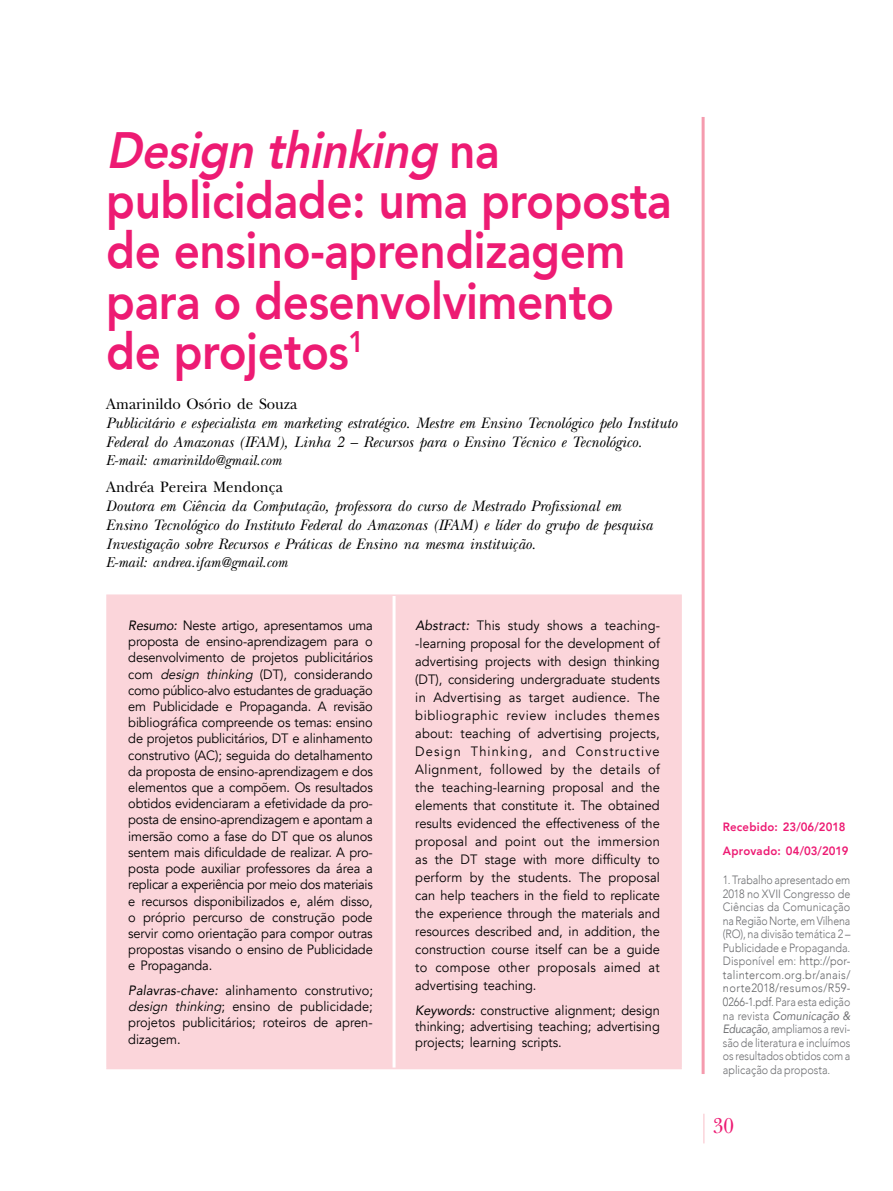
<style>
.page{position:relative;width:893px;height:1191px;background:#fff}
.page>*{position:absolute;margin:0;border:0;box-sizing:border-box;transform-origin:0 0}
.t1{font:800 51px/50.2px "Avenir";letter-spacing:-.01em;color:#ed1b73;scale:.9 1}
.t2{font:22.5px "New Baskerville";color:#ed1b73;scale:.9 1}
.t3{font:italic 15.75px/18.9px "New Baskerville";color:#000;scale:.95 1}
.t4{font:15.75px "New Baskerville";color:#000;scale:.95 1}
.t5{font:italic 15px "New Baskerville";color:#000;scale:.95 1}
.t6{font:13.5px/16.2px "Avenir";color:#000;text-align:justify;scale:.95 1}
.t7{font:300 12px/13.5px "Avenir";letter-spacing:-.005em;color:#6d6e71;text-align:justify;scale:.89 1}
.t8{font:800 12px/24px "Avenir";letter-spacing:.015em;color:#ed1b73;scale:.95 1}
.s1{font-style:italic}
.s2{color:#636466}
.s3{font-weight:400;font-style:italic}
</style>
<div class="page">
<hr style="left:702px;top:117px;width:3px;height:957px;background:#f59bae">
<hr style="left:703px;top:1113px;width:2px;height:30px;background:#fbd5da">
<div style="left:108px;top:596px;width:572px;height:471px;background:#fbd5da"></div>
<hr style="left:393px;top:596px;width:3px;height:471px;background:#fff">
<hr style="left:106px;top:594px;width:288px;height:2px;background:#fbd5da">
<hr style="left:106px;top:596px;width:2px;height:471px;background:#fbd5da">
<hr style="left:394px;top:594px;width:288px;height:2px;background:#fbd5da">
<hr style="left:680px;top:596px;width:2px;height:471px;background:#fbd5da">
<hr style="left:106px;top:1067px;width:288px;height:2px;background:#fbd5da">
<hr style="left:394px;top:1067px;width:288px;height:2px;background:#fbd5da">
<h1 class="t1" style="left:106px;top:125px;width:630px"><span class="s1">Designthinking</span>n a publicidade: uma proposta de ensino-aprendizagem para o desenvolvimento de projetos<sup>1</sup></h1>
<p class="t4" style="left:106px;top:395px;width:203px">Amarinildo Osório de Souza</p>
<p class="t3" style="left:106px;top:414px;width:602px">Publicitário e especialista em marketing estratégico. Mestre em Ensino Tecnológico pelo Instituto<br>Federal do Amazonas (IFAM), Linha 2 – Recursos para o Ensino Técnico e Tecnológico.</p>
<p class="t5" style="left:106px;top:451px;width:186px">E-mail: amarinildo@gmail.com</p>
<p class="t4" style="left:106px;top:478px;width:187px">Andréa Pereira Mendonça</p>
<p class="t3" style="left:106px;top:497px;width:577px">Doutora em Ciência da Computação, professora do curso de Mestrado Profissional em<br>Ensino Tecnológico do Instituto Federal do Amazonas (IFAM) e líder do grupo de pesquisa<br>Investigação sobre Recursos e Práticas de Ensino na mesma instituição.</p>
<p class="t5" style="left:106px;top:553px;width:192px">E-mail: andrea.ifam@gmail.com</p>
<p class="t6" style="left:128px;top:617px;width:259px"><span class="s1">Resumo:</span> Neste artigo, apresentamos uma proposta de ensino-aprendizagem para o desenvolvimento de projetos publicitários com <span class="s1">design thinking</span> (DT), considerando como público-alvo estudantes de graduação em Publicidade e Propaganda. A revisão bibliográfica compreende os temas: ensino de projetos publicitários, DT e alinhamento construtivo (AC); seguida do detalhamento da proposta de ensino-aprendizagem e dos elementos que a compõem. Os resultados obtidos evidenciaram a efetividade da pro&shy;posta de ensino-aprendizagem e apontam a imersão como a fase do DT que os alunos sentem mais dificuldade de realizar. A pro&shy;posta pode auxiliar professores da área a replicar a experiência por meio dos materiais e recursos disponibilizados e, além disso, o próprio percurso de construção pode servir como orientação para compor outras propostas visando o ensino de Publicidade e Propaganda.</p>
<p class="t6" style="left:128px;top:982px;width:259px"><span class="s1">Palavras-chave:</span> alinhamento construtivo; <span class="s1">design thinking</span>; ensino de publicidade; projetos publicitários; roteiros de apren&shy;dizagem.</p>
<p class="t6" style="left:415px;top:616px;width:259px;line-height:18px"><span class="s1">Abstract:</span> This study shows a teaching--learning proposal for the development of advertising projects with design thinking (DT), considering undergraduate students in Advertising as target audience. The bibliographic review includes themes about: teaching of advertising projects, Design Thinking, and Constructive Alignment, followed by the details of the teaching-learning proposal and the elements that constitute it. The obtained results evidenced the effectiveness of the proposal and point out the immersion as the DT stage with more difficulty to perform by the students. The proposal can help teachers in the field to replicate the experience through the materials and resources described and, in addition, the construction course itself can be a guide to compose other proposals aimed at advertising teaching.</p>
<p class="t6" style="left:415px;top:1002px;width:259px"><span class="s1">Keywords:</span> constructive alignment; design thinking; advertising teaching; advertising projects; learning scripts.</p>
<p class="t8" style="left:723px;top:815px;width:134px">Recebido: 23/06/2018<br>Aprovado: 04/03/2019</p>
<p class="t7" style="left:723px;top:873px;width:145px">1. Trabalho apresentado em 2018 no XVII Congresso de Ciências da Comunicação na Região Norte, em Vilhena (RO), na divisão temática 2 – Publicidade e Propaganda.<br>Disponível em: <span class="s2">http://por&shy;talintercom.org.br/anais/ norte2018/resumos/R59- 0266-1.pdf</span>. Para esta edição na revista <span class="s3">Comunicação &amp; Educação</span>, ampliamos a revi&shy;são de literatura e incluímos os resultados obtidos com a aplicação da proposta.</p>
<h2 class="t2" style="left:713px;top:1113px;width:25px">30</h2>
</div>
